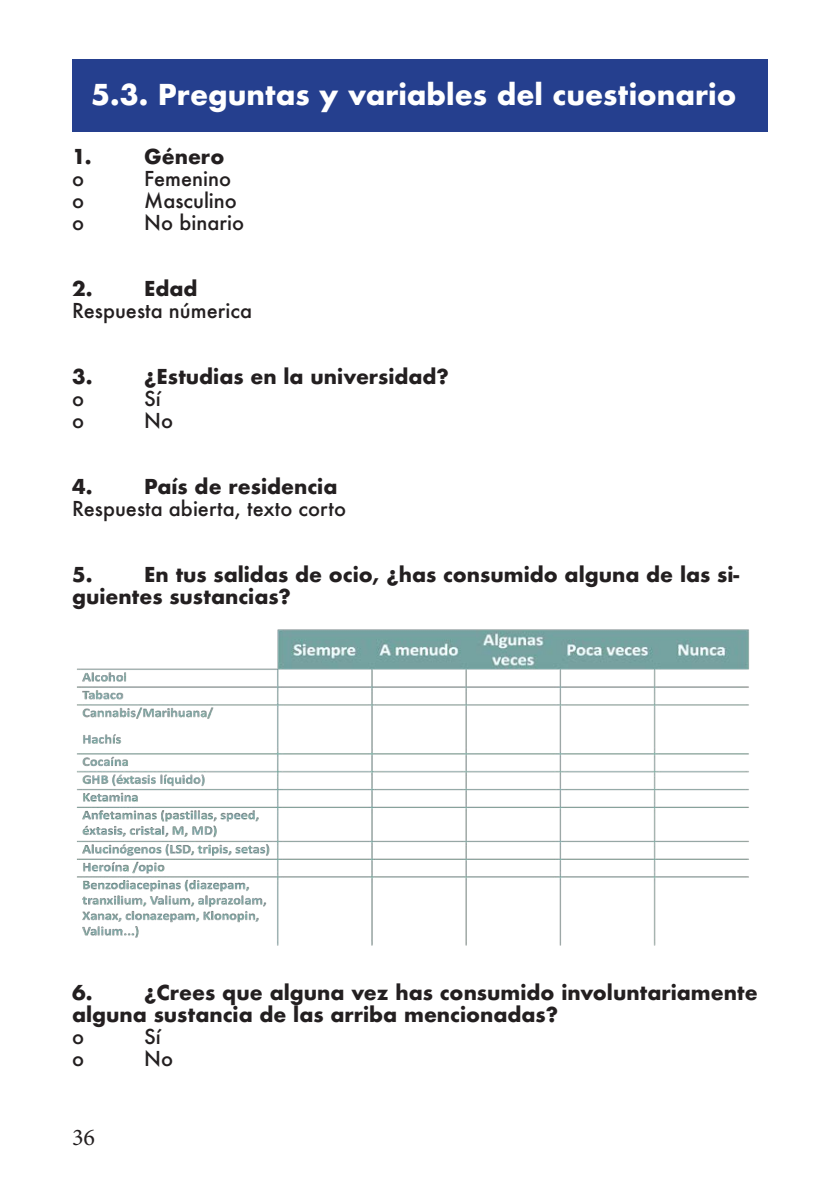
<style>
.page{position:relative;width:840px;height:1191px;background:#fff}
.page>*{position:absolute;margin:0;border:0;box-sizing:border-box;transform-origin:0 0}
.t1{font:700 28px "Futura";color:#fff}
.t2{font:24px "Minion Pro";color:#231f20}
.t3{font:700 20px/22px "Futura";color:#231f20}
.t4{font:500 20px "Futura";color:#231f20}
</style>
<div class="page">
<img style="left:76px;top:629px;width:673px;height:317px">
<div style="left:72px;top:60px;width:695px;height:72px;background:#253f8e"></div>
<p class="t1" style="left:91px;top:74px;width:646px">5.3. Preguntas y variables del cuestionario</p>
<p class="t3" style="left:72px;top:145px;width:21px">1.</p>
<p class="t3" style="left:144px;top:145px;width:82px">Género</p>
<p class="t4" style="left:72px;top:165px;width:14px">o</p>
<p class="t4" style="left:144px;top:165px;width:88px">Femenino</p>
<p class="t4" style="left:72px;top:187px;width:14px">o</p>
<p class="t4" style="left:144px;top:187px;width:94px">Masculino</p>
<p class="t4" style="left:72px;top:209px;width:14px">o</p>
<p class="t4" style="left:144px;top:209px;width:101px">No binario</p>
<p class="t3" style="left:72px;top:277px;width:22px">2.</p>
<p class="t3" style="left:144px;top:277px;width:55px">Edad</p>
<p class="t4" style="left:72px;top:297px;width:181px">Respuesta númerica</p>
<p class="t3" style="left:72px;top:365px;width:22px">3.</p>
<p class="t3" style="left:144px;top:365px;width:306px">¿Estudias en la universidad?</p>
<p class="t4" style="left:72px;top:385px;width:14px">o</p>
<p class="t4" style="left:144px;top:385px;width:18px">Sí</p>
<p class="t4" style="left:72px;top:407px;width:14px">o</p>
<p class="t4" style="left:144px;top:407px;width:31px">No</p>
<p class="t3" style="left:72px;top:475px;width:22px">4.</p>
<p class="t3" style="left:144px;top:475px;width:194px">País de residencia</p>
<p class="t4" style="left:72px;top:495px;width:275px">Respuesta abierta, texto corto</p>
<p class="t3" style="left:72px;top:563px;width:668px;text-indent:72px">En tus salidas de ocio, ¿has consumido alguna de las si&shy;guientes sustancias?</p>
<p class="t3" style="left:72px;top:563px;width:22px">5.</p>
<p class="t3" style="left:72px;top:981px;width:686px;text-indent:72px">¿Crees que alguna vez has consumido involuntariamente alguna sustancia de las arriba mencionadas?</p>
<p class="t4" style="left:72px;top:1023px;width:14px">o</p>
<p class="t4" style="left:144px;top:1023px;width:18px">Sí</p>
<p class="t4" style="left:72px;top:1045px;width:14px">o</p>
<p class="t4" style="left:144px;top:1045px;width:31px">No</p>
<p class="t3" style="left:72px;top:981px;width:22px">6.</p>
<p class="t2" style="left:72px;top:1121px;width:25px">36</p>
</div>
